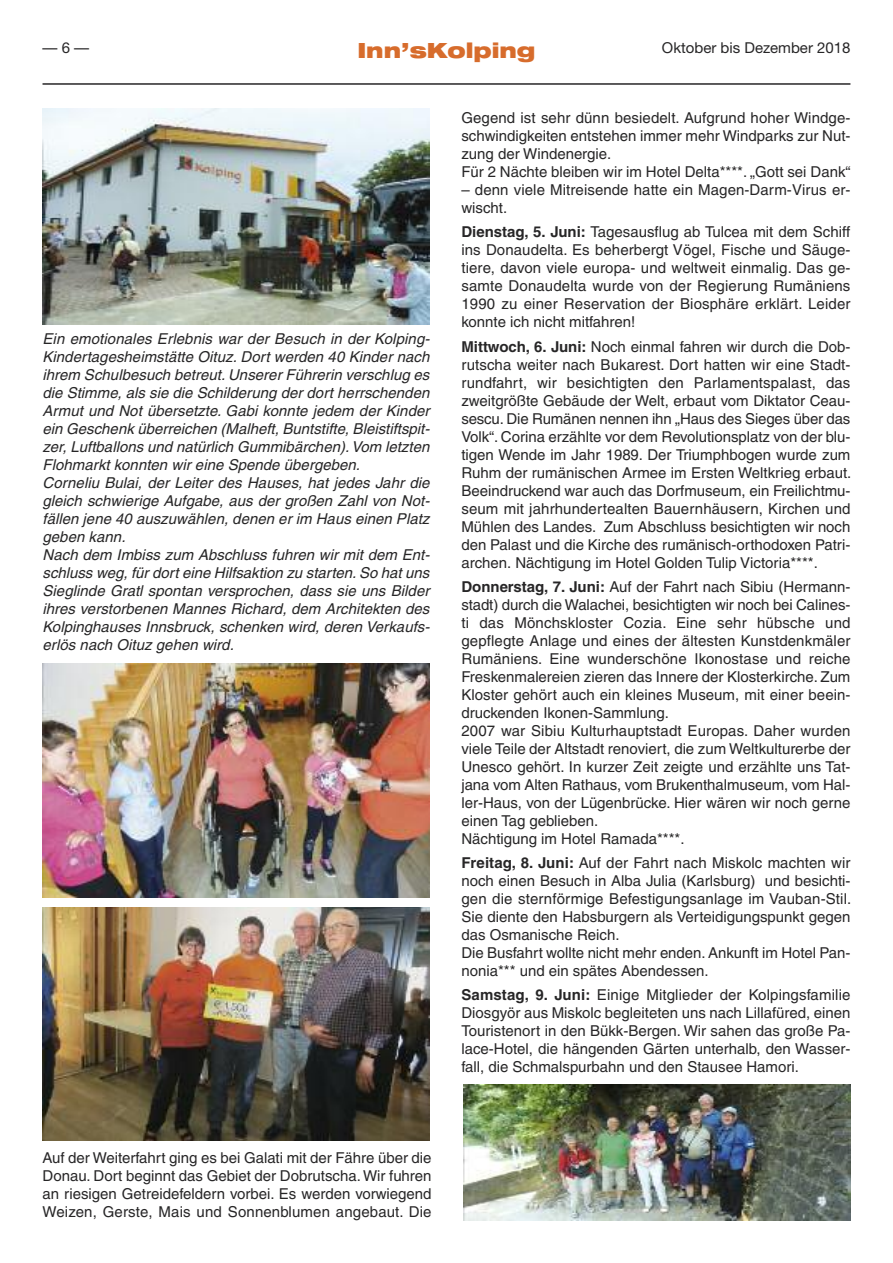
<style>
.page{position:relative;width:893px;height:1263px;background:#fff}
.page>*{position:absolute;margin:0;border:0;box-sizing:border-box;transform-origin:0 0}
.t1{font:900 expanded 21px "Helvetica Neue";color:#d76c2c}
.t2{font:15px/18px "Helvetica";color:#272627;text-align:justify}
.t3{font:italic 15px/18px "Helvetica";letter-spacing:.005em;color:#272627}
.t4{font:15px "Helvetica Neue";color:#272627}
.s1{font-weight:700}
</style>
<div class="page">
<hr style="left:43px;top:83px;width:807px;height:2px;background:#272627">
<img style="left:463px;top:1085px;width:387px;height:135px">
<img style="left:43px;top:108px;width:386px;height:216px">
<img style="left:43px;top:907px;width:386px;height:234px">
<img style="left:43px;top:663px;width:386px;height:234px">
<p class="t4" style="left:43px;top:43px;width:48px">—6—</p>
<h1 class="t1" style="left:357px;top:42px;width:180px">Inn’sKolping</h1>
<p class="t4" style="left:662px;top:43px;width:190px">Oktober bis Dezember 2018</p>
<p class="t3" style="left:43px;top:331px;width:388px">Ein emotionales Erlebnis war der Besuch in der Kolping-Kindertagesheimstätte Oituz. Dort werden 40 Kinder nach ihrem Schulbesuch betreut. Unserer Führerin verschlug es die Stimme, als sie die Schilderung der dort herrschenden Armut und Not übersetzte. Gabi konnte jedem der Kinder ein Geschenk überreichen (Malheft, Buntstifte, Bleistiftspit&shy;zer, Luftballons und natürlich Gummibärchen).Vom letzten Flohmarkt konnten wir eine Spende übergeben.<br>Corneliu Bulai, der Leiter des Hauses, hat jedes Jahr die gleich schwierige Aufgabe, aus der großen Zahl von Not&shy;fällen jene 40 auszuwählen, denen er im Haus einen Platz geben kann.<br>Nach dem Imbiss zum Abschluss fuhren wir mit dem Ent&shy;schluss weg, für dort eine Hilfsaktion zu starten. So hat uns Sieglinde Gratl spontan versprochen, dass sie uns Bilder ihres verstorbenen Mannes Richard, dem Architekten des Kolpinghauses Innsbruck, schenken wird, deren Verkaufs&shy;erlös nach Oituz gehen wird.</p>
<p class="t2" style="left:461px;top:110px;width:391px;text-align:left">Gegend ist sehr dünn besiedelt. Aufgrund hoher Windge&shy;schwindigkeiten entstehen immer mehr Windparks zur Nut&shy;zung der Windenergie.<br>Für 2 Nächte bleiben wir im Hotel Delta****. „Gott sei Dank“</p>
<p class="t2" style="left:461px;top:182px;width:391px">– denn viele Mitreisende hatte ein Magen-Darm-Virus er&shy;wischt.</p>
<p class="t2" style="left:461px;top:224px;width:391px"><span class="s1">Dienstag, 5. Juni:</span> Tagesausflug ab Tulcea mit dem Schiff ins Donaudelta. Es beherbergt Vögel, Fische und Säuge&shy;tiere, davon viele europa- und weltweit einmalig. Das ge&shy;samte Donaudelta wurde von der Regierung Rumäniens 1990 zu einer Reservation der Biosphäre erklärt. Leider konnte ich nicht mitfahren!</p>
<p class="t2" style="left:461px;top:339px;width:391px"><span class="s1">Mittwoch, 6. Juni:</span> Noch einmal fahren wir durch die Dob&shy;rutscha weiter nach Bukarest. Dort hatten wir eine Stadt&shy;rundfahrt, wir besichtigten den Parlamentspalast, das zweitgrößte Gebäude der Welt, erbaut vom Diktator Ceau&shy;sescu. Die Rumänen nennen ihn „Haus des Sieges über das Volk“. Corina erzählte vor dem Revolutionsplatz von der blu&shy;tigen Wende im Jahr 1989. Der Triumphbogen wurde zum Ruhm der rumänischen Armee im Ersten Weltkrieg erbaut.<br>Beeindruckend war auch das Dorfmuseum, ein Freilichtmu&shy;seum mit jahrhundertealten Bauernhäusern, Kirchen und Mühlen des Landes. Zum Abschluss besichtigten wir noch den Palast und die Kirche des rumänisch-orthodoxen Patri&shy;archen. Nächtigung im Hotel Golden Tulip Victoria****.</p>
<p class="t2" style="left:461px;top:579px;width:391px;text-align:left"><span class="s1">Donnerstag, 7. Juni:</span> Auf der Fahrt nach Sibiu (Hermann&shy;stadt) durch die Walachei, besichtigten wir noch bei Calines&shy;ti das Mönchskloster Cozia. Eine sehr hübsche und gepflegte Anlage und eines der ältesten Kunstdenkmäler Rumäniens. Eine wunderschöne Ikonostase und reiche Freskenmalereien zieren das Innere der Klosterkirche. Zum Kloster gehört auch ein kleines Museum, mit einer beein&shy;druckenden Ikonen-Sammlung.<br>2007 war Sibiu Kulturhauptstadt Europas. Daher wurden viele Teile der Altstadt renoviert, die zum Weltkulturerbe der Unesco gehört. In kurzer Zeit zeigte und erzählte uns Tat&shy;jana vom Alten Rathaus, vom Brukenthalmuseum, vom Hal&shy;ler-Haus, von der Lügenbrücke. Hier wären wir noch gerne einen Tag geblieben.<br>Nächtigung im Hotel Ramada****.</p>
<p class="t2" style="left:461px;top:855px;width:391px;text-align:left"><span class="s1">Freitag, 8. Juni:</span> Auf der Fahrt nach Miskolc machten wir noch einen Besuch in Alba Julia (Karlsburg) und besichti&shy;gen die sternförmige Befestigungsanlage im Vauban-Stil.<br>Sie diente den Habsburgern als Verteidigungspunkt gegen das Osmanische Reich.<br>Die Busfahrt wollte nicht mehr enden. Ankunft im Hotel Pan&shy;nonia*** und ein spätes Abendessen.</p>
<p class="t2" style="left:461px;top:987px;width:391px"><span class="s1">Samstag, 9. Juni:</span> Einige Mitglieder der Kolpingsfamilie Diosgyör aus Miskolc begleiteten uns nach Lillafüred, einen Touristenort in den Bükk-Bergen. Wir sahen das große Pa&shy;lace-Hotel, die hängenden Gärten unterhalb, den Wasser&shy;fall, die Schmalspurbahn und den Stausee Hamori.</p>
<p class="t2" style="left:43px;top:1150px;width:391px">Auf der Weiterfahrt ging es bei Galati mit der Fähre über die Donau. Dort beginnt das Gebiet der Dobrutscha.Wir fuhren an riesigen Getreidefeldern vorbei. Es werden vorwiegend Weizen, Gerste, Mais und Sonnenblumen angebaut. Die</p>
</div>
